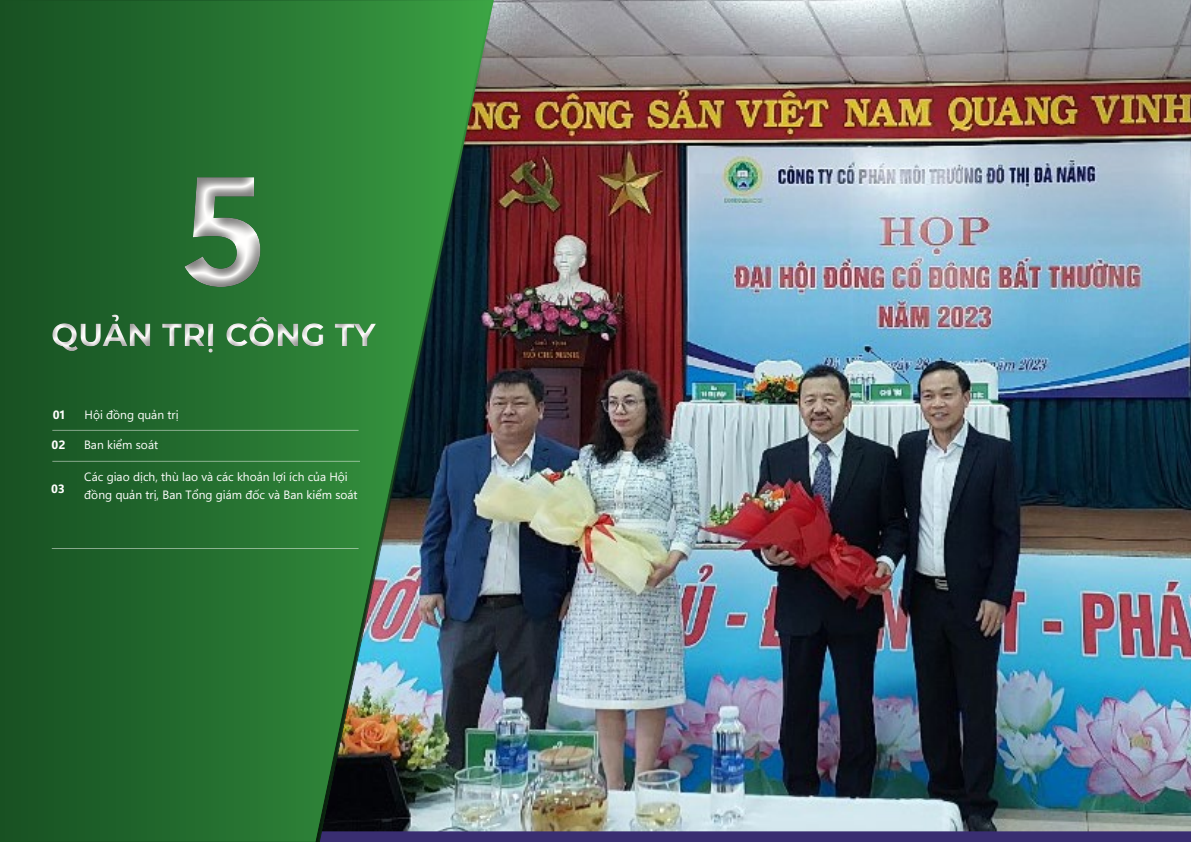
<style>
.page{position:relative;width:1191px;height:842px;background:#fff}
.page>*{position:absolute;margin:0;border:0;box-sizing:border-box;transform-origin:0 0}
.t1{font:154.1px "Segoe UI Variable";color:#fffefd}
.t2{font:700 32px "Montserrat";color:#fffefd}
.t3{font:12px/18px "Segoe UI Variable";color:#fffefd}
</style>
<div class="page">
<img style="left:505px;top:0;width:686px;height:831px">
<svg style="left:0;top:0;width:307px;height:842px;background:#20652b"></svg>
<div style="left:42px;top:309px;width:343px;height:56px;background:#000;opacity:.5"></div>
<div style="left:307px;top:0;width:198px;height:842px;background:#000;opacity:.75"></div>
<div style="left:172px;top:160px;width:102px;height:144px;background:#000;opacity:.5"></div>
<hr style="left:52px;top:430px;width:306px;height:1px;background:#fffefd">
<hr style="left:52px;top:461px;width:308px;height:1px;background:#fffefd">
<hr style="left:52px;top:548px;width:306px;height:1px;background:#fffefd">
<h1 class="t1" style="left:179px;top:123px;width:90px">5</h1>
<h2 class="t2" style="left:51px;top:312px;width:326px">QUẢN TRỊ CÔNG TY</h2>
<p class="t3" style="left:53px;top:406px;width:14px">01</p>
<p class="t3" style="left:52px;top:436px;width:15px">02</p>
<p class="t3" style="left:51px;top:479px;width:15px">03</p>
<p class="t3" style="left:85px;top:406px;width:96px">Hội đồng quản trị</p>
<p class="t3" style="left:84px;top:435px;width:76px">Ban kiểm soát</p>
<p class="t3" style="left:84px;top:468px;width:275px">Các giao dịch, thù lao và các khoản lợi ích của Hội đồng quản trị, Ban Tổng giám đốc và Ban kiểm soát</p>
</div>
